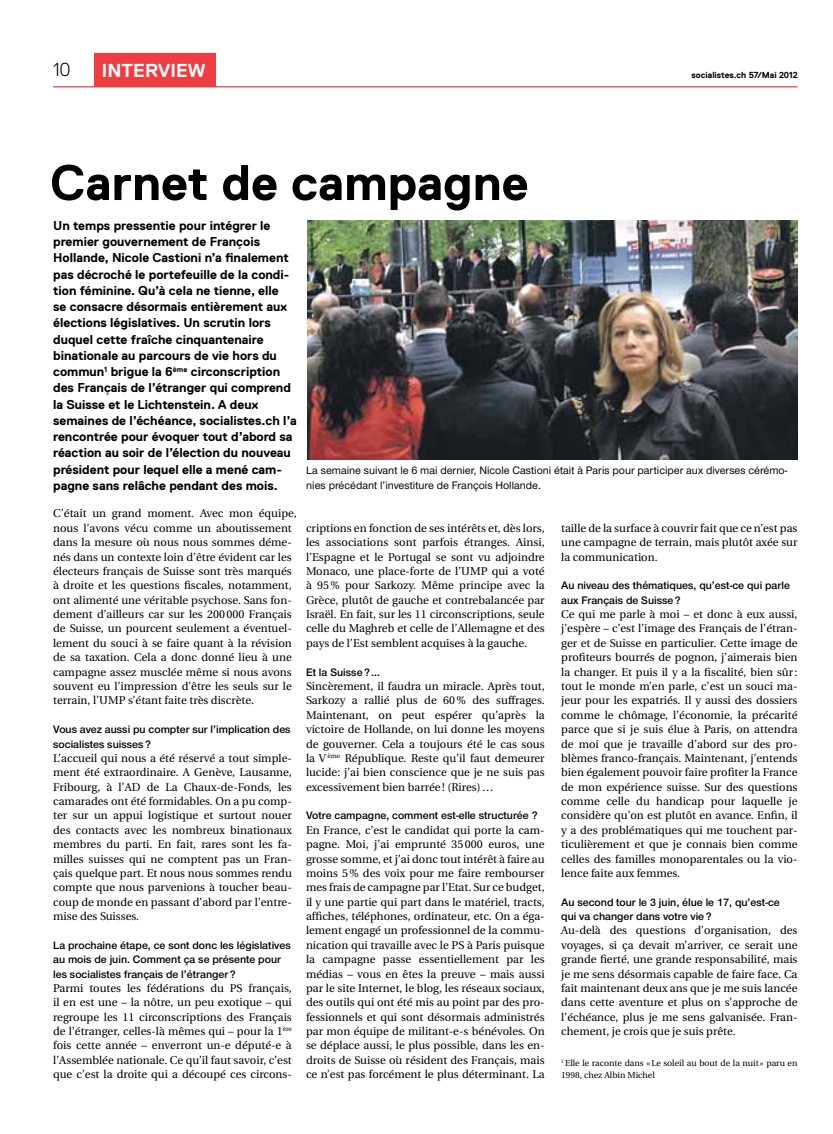
<style>
.page{position:relative;width:833px;height:1134px;background:#fff}
.page>*{position:absolute;margin:0;border:0;box-sizing:border-box;transform-origin:0 0}
.t1{font:700 50px "Replica";color:#000}
.t2{font:700 18.75px "Replica";color:#fff}
.t3{font:300 18.75px "Replica";color:#000}
.t4{font:700 12.75px/16.2px "Replica";color:#000}
.t5{font:11.25px/14.4px "Utopia";color:#000;text-align:justify}
.t6{font:11.25px/14.4px "Nimbus San Nov Sem Bol";color:#000}
.t7{font:500 11.25px/14.4px "Nimbus San Nov";color:#000}
.t8{font:8.75px/11.9px "Utopia";color:#000}
.t9{font:700 8.75px "Replica";color:#000}
</style>
<div class="page">
<div style="left:94px;top:53px;width:121px;height:34px;background:#ef3e42"></div>
<hr style="left:53px;top:86px;width:744px;height:1px;background:#ef3e42">
<img style="left:307px;top:221px;width:490px;height:239px">
<h2 class="t3" style="left:53px;top:59px;width:19px">10</h2>
<h2 class="t2" style="left:102px;top:60px;width:105px">interview</h2>
<p class="t9" style="left:691px;top:70px;width:108px">socialistes.ch 57/Mai 2012</p>
<h1 class="t1" style="left:50px;top:155px;width:480px">Carnet de campagne</h1>
<p class="t4" style="left:53px;top:217px;width:245px">U n temps pressentie pour intégrer le premier gouvernement de François Hollande, N icole Castioni n’a finalement pas décroché le portefeuille de la condi&shy;tion féminine. Qu’à cela ne tienne, elle<br>se consacre désormais entièrement aux élections législatives. U n scrutin lors duquel cette fraîche cinquantenaire binationale au parcours de vie hors du commun<sup>1</sup> brigue la 6<sup>ème</sup> circonscription des Français de l’étranger qui comprend la Suisse et le Lichtenstein. A deux semaines de l’échéance, socialistes.ch l’a rencontrée pour évoquer tout d’abord sa réaction au soir de l’élection du nouveau président pour lequel elle a mené cam&shy;pagne sans relâche pendant des mois.</p>
<p class="t5" style="left:53px;top:507px;width:245px">C’était un grand moment. Avec mon équipe,</p>
<p class="t5" style="left:53px;top:521px;width:240px">nous l’avons vécu comme un aboutissement dans la mesure où nous nous sommes déme&shy;nés dans un contexte loin d’être évident car les électeurs français de Suisse sont très marqués à droite et les questions fiscales, notamment, ont alimenté une véritable psychose. Sans fon&shy;dement d’ailleurs car sur les 200000 Français de Suisse, un pourcent seulement a éventuel&shy;lement du souci à se faire quant à la révision de sa taxation. Cela a donc donné lieu à une campagne assez musclée même si nous avons souvent eu l’impression d’être les seuls sur le terrain, l’UMP s’étant faite très discrète.</p>
<p class="t6" style="left:53px;top:722px;width:239px">Vous avez aussi pu compter sur l’implication des socialistes suisses?</p>
<p class="t5" style="left:53px;top:751px;width:240px">L’accueil qui nous a été réservé a tout simple&shy;ment été extraordinaire. A Genève, Lausanne, Fribourg, à l’AD de La Chaux-de-Fonds, les camarades ont été formidables. On a pu comp&shy;ter sur un appui logistique et surtout nouer des contacts avec les nombreux binationaux membres du parti. En fait, rares sont les fa&shy;milles suisses qui ne comptent pas un Fran&shy;çais quelque part. Et nous nous sommes rendu compte que nous parvenions à toucher beau&shy;coup de monde en passant d’abord par l’entre&shy;mise des Suisses.</p>
<p class="t6" style="left:53px;top:938px;width:239px">La prochaine étape, ce sont donc les législatives au mois de juin. Comment ça se présente pour les socialistes français de l’étranger?</p>
<p class="t5" style="left:53px;top:981px;width:240px">Parmi toutes les fédérations du PS français, il en est une – la nôtre, un peu exotique – qui regroupe les 11 circonscriptions des Français de l’étranger, celles-là mêmes qui – pour la 1<sup>ère </sup>fois cette année – enverront un-e député-e à l’Assemblée nationale. Ce qu’il faut savoir, c’est que c’est la droite qui a découpé ces circons-</p>
<p class="t7" style="left:306px;top:463px;width:482px">La semaine suivant le 6 mai dernier, Nicole Castioni était à Paris pour participer aux diverses cérémo&shy;nies précédant l’investiture de François Hollande.</p>
<p class="t5" style="left:306px;top:521px;width:240px">criptions en fonction de ses intérêts et, dès lors, les associations sont parfois étranges. Ainsi, l’Espagne et le Portugal se sont vu adjoindre Monaco, une place-forte de l’UMP qui a voté à 95% pour Sarkozy. Même principe avec la Grèce, plutôt de gauche et contrebalancée par Israël. En fait, sur les 11 circonscriptions, seule celle du Maghreb et celle de l’Allemagne et des pays de l’Est semblent acquises à la gauche.</p>
<p class="t6" style="left:306px;top:665px;width:76px">Et la Suisse?…</p>
<p class="t5" style="left:306px;top:679px;width:240px">Sincèrement, il faudra un miracle. Après tout, Sarkozy a rallié plus de 60% des suffrages.<br>Maintenant, on peut espérer qu’après la victoire de Hollande, on lui donne les moyens de gouverner. Cela a toujours été le cas sous la V <sup>ème</sup> République. Reste qu’il faut demeurer lucide: j’ai bien conscience que je ne suis pas excessivement bien barrée! (Rires)…</p>
<p class="t6" style="left:306px;top:808px;width:233px">Votre campagne, comment est-elle structurée ?</p>
<p class="t5" style="left:306px;top:823px;width:240px">En France, c’est le candidat qui porte la cam&shy;pagne. Moi, j’ai emprunté 35000 euros, une grosse somme, et j’ai donc tout intérêt à faire au moins 5% des voix pour me faire rembourser mes frais de campagne par l’Etat. Sur ce budget, il y une partie qui part dans le matériel, tracts, affiches, téléphones, ordinateur, etc. On a éga&shy;lement engagé un professionnel de la commu&shy;nication qui travaille avec le PS à Paris puisque la campagne passe essentiellement par les médias – vous en êtes la preuve – mais aussi par le site Internet, le blog, les réseaux sociaux, des outils qui ont été mis au point par des pro&shy;fessionnels et qui sont désormais administrés par mon équipe de militant-e-s bénévoles. On se déplace aussi, le plus possible, dans les en&shy;droits de Suisse où résident des Français, mais ce n’est pas forcément le plus déterminant. La</p>
<p class="t5" style="left:561px;top:521px;width:238px">taille de la surface à couvrir fait que ce n’est pas une campagne de terrain, mais plutôt axée sur la communication.</p>
<p class="t6" style="left:561px;top:578px;width:230px">Au niveau des thématiques, qu’est-ce qui parle aux Français de Suisse?</p>
<p class="t5" style="left:561px;top:607px;width:238px">Ce qui me parle à moi – et donc à eux aussi, j’espère – c’est l’image des Français de l’étran&shy;ger et de Suisse en particulier. Cette image de profiteurs bourrés de pognon, j’aimerais bien la changer. Et puis il y a la fiscalité, bien sûr: tout le monde m’en parle, c’est un souci ma&shy;jeur pour les expatriés. Il y aussi des dossiers comme le chômage, l’économie, la précarité parce que si je suis élue à Paris, on attendra de moi que je travaille d’abord sur des pro&shy;blèmes franco-français. Maintenant, j’entends bien également pouvoir faire profiter la France de mon expérience suisse. Sur des questions comme celle du handicap pour laquelle je considère qu’on est plutôt en avance. Enfin, il y a des problématiques qui me touchent par&shy;ticulièrement et que je connais bien comme celles des familles monoparentales ou la vio&shy;lence faite aux femmes.</p>
<p class="t6" style="left:561px;top:895px;width:220px">Au second tour le 3 juin, élue le 17, qu’est-ce qui va changer dans votre vie?</p>
<p class="t5" style="left:561px;top:924px;width:238px">Au-delà des questions d’organisation, des voyages, si ça devait m’arriver, ce serait une grande fierté, une grande responsabilité, mais je me sens désormais capable de faire face. Ca fait maintenant deux ans que je me suis lancée dans cette aventure et plus on s’approche de l’échéance, plus je me sens galvanisée. Fran&shy;chement, je crois que je suis prête.</p>
<p class="t8" style="left:561px;top:1057px;width:238px"><sup>1</sup> Elle le raconte dans «Le soleil au bout de la nuit » paru en<br>1998, chez Albin Michel</p>
</div>
